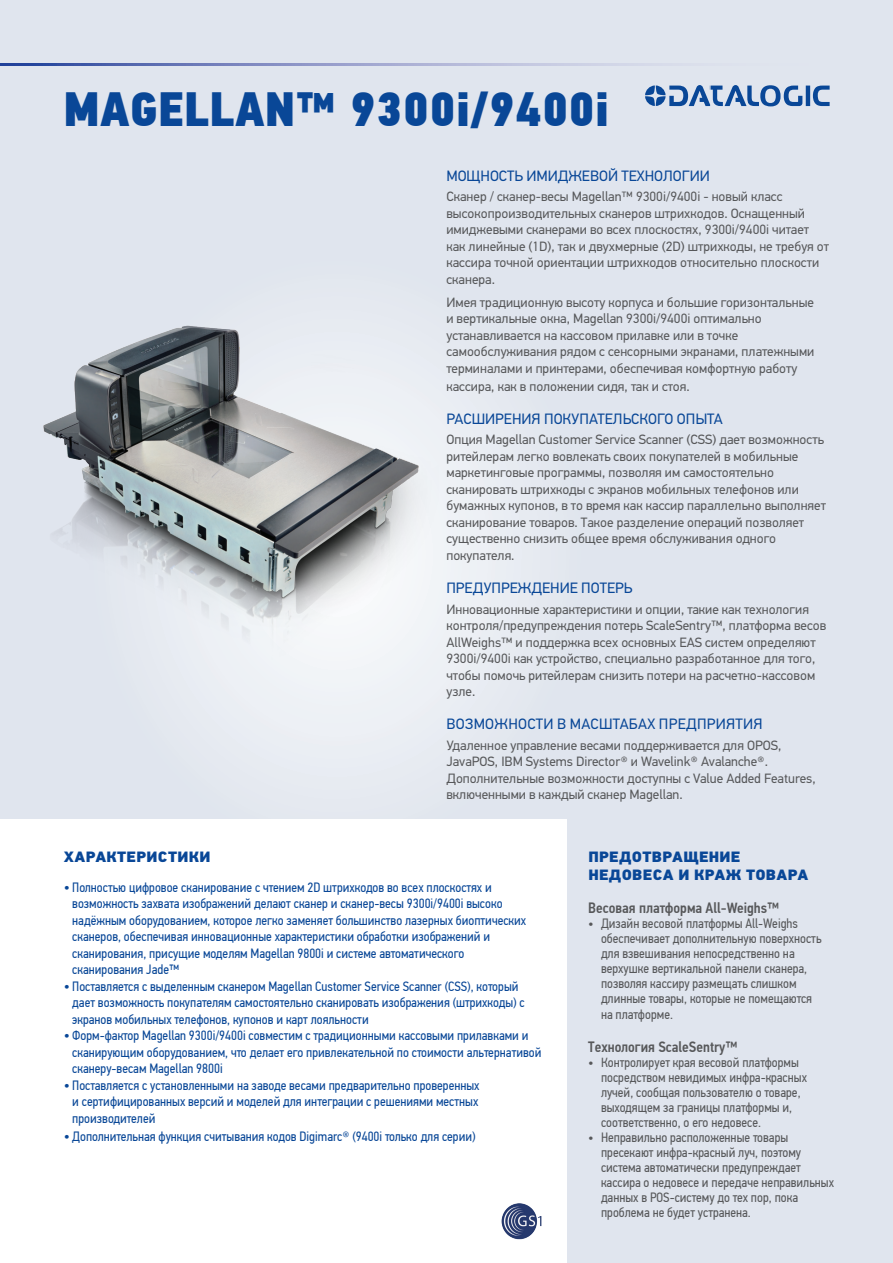
<style>
.page{position:relative;width:893px;height:1263px;background:#e0e5ee}
.page>*{position:absolute;margin:0;border:0;box-sizing:border-box;transform-origin:0 0}
.t1{font:48px "PF Din Text Cond Pro X Black";letter-spacing:.01em;color:#094797}
.t2{font:15px "PF Din Text Pro";color:#094797}
.featureitem{font:500 15px "PF Din Text Cond Pro";color:#57585a}
.featureitem-2{font:900 15px "PF Din Text Pro";letter-spacing:.02em;color:#094797}
.t3{font:15px "PF Din Text Pro";letter-spacing:.02em;color:#094797}
.t4{font:13.5px/16.5px "PF Din Text Pro";color:#57585a}
.t5{font:13.5px/16.5px "PF Din Text Cond Pro";color:#094797}
.t6{font:13.5px/15px "PF Din Text Cond Pro";color:#57585a}
.s1{font-size:15px}
</style>
<div class="page">
<svg style="left:0;top:64px;width:652px;height:1px"></svg>
<img style="left:43px;top:325px;width:429px;height:341px">
<div style="left:0;top:820px;width:567px;height:443px;background:#fff"></div>
<svg style="left:645px;top:85px;width:185px;height:21px"></svg>
<img style="left:501px;top:1203px;width:41px;height:37px">
<p class="t1" style="left:64px;top:79px;width:547px">MAGELLAN™ 9300i/9400i</p>
<p class="t2" style="left:446px;top:167px;width:265px">МОЩНОСТЬ ИМИДЖЕВОЙ ТЕХНОЛОГИИ</p>
<p class="t4" style="left:446px;top:189px;width:384px">Сканер / сканер-весы Magellan™ 9300i/9400i - новый класс высокопроизводительных сканеров штрихкодов. Оснащенный имиджевыми сканерами во всех плоскостях, 9300i/9400i читает как линейные (1D), так и двухмерные (2D) штрихкоды, не требуя от кассира точной ориентации штрихкодов относительно плоскости сканера.</p>
<p class="t4" style="left:446px;top:294px;width:369px">Имея традиционную высоту корпуса и большие горизонтальные и вертикальные окна, Magellan 9300i/9400i оптимально устанавливается на кассовом прилавке или в точке самообслуживания рядом с сенсорными экранами, платежными терминалами и принтерами, обеспечивая комфортную работу</p>
<p class="t4" style="left:446px;top:378px;width:245px">кассира, как в положении сидя, так и стоя.</p>
<p class="t2" style="left:446px;top:410px;width:278px">РАСШИРЕНИЯ ПОКУПАТЕЛЬСКОГО ОПЫТА</p>
<p class="t4" style="left:446px;top:432px;width:381px">Опция Magellan Customer Service Scanner (CSS) дает возможность ритейлерам легко вовлекать своих покупателей в мобильные маркетинговые программы, позволяя им самостоятельно сканировать штрихкоды с экранов мобильных телефонов или бумажных купонов, в то время как кассир параллельно выполняет сканирование товаров. Такое разделение операций позволяет существенно снизить общее время обслуживания одного покупателя.</p>
<p class="t2" style="left:446px;top:579px;width:187px">ПРЕДУПРЕЖДЕНИЕ ПОТЕРЬ</p>
<p class="t4" style="left:446px;top:601px;width:381px">Инновационные характеристики и опции, такие как технология контроля/предупреждения потерь ScaleSentry™, платформа весов AllWeighs™ и поддержка всех основных EAS систем определяют 9300i/9400i как устройство, специально разработанное для того, чтобы помочь ритейлерам снизить потери на расчетно-кассовом узле.</p>
<p class="t3" style="left:447px;top:715px;width:318px">ВОЗМОЖНОСТИ В МАСШТАБАХ ПРЕДПРИЯТИЯ</p>
<p class="t4" style="left:446px;top:737px;width:371px">Удаленное управление весами поддерживается для OPOS, JavaPOS, IBM Systems Director® и Wavelink® Avalanche®.<br>Дополнительные возможности доступны с Value Added Features, включенными в каждый сканер Magellan.</p>
<p class="featureitem-2" style="left:64px;top:847px;width:148px">ХАРАКТЕРИСТИКИ</p>
<p class="t5" style="left:72px;top:879px;width:455px;text-indent:-9px"><span class="s1">•</span> Полностью цифровое сканирование с чтением 2D штрихкодов во всех плоскостях и возможность захвата изображений делают сканер и сканер-весы 9300i/9400i высоко надёжным оборудованием, которое легко заменяет большинство лазерных биоптических сканеров, обеспечивая инновационные характеристики обработки изображений и сканирования, присущие моделям Magellan 9800i и системе автоматического сканирования Jade™</p>
<p class="t5" style="left:72px;top:978px;width:454px;text-indent:-9px"><span class="s1">•</span> Поставляется с выделенным сканером Magellan Customer Service Scanner (CSS), который дает возможность покупателям самостоятельно сканировать изображения (штрихкоды) с экранов мобильных телефонов, купонов и карт лояльности</p>
<p class="t5" style="left:72px;top:1027px;width:471px;text-indent:-9px"><span class="s1">•</span> Форм-фактор Magellan 9300i/9400i совместим с традиционными кассовыми прилавками и сканирующим оборудованием, что делает его привлекательной по стоимости альтернативой сканеру-весам Magellan 9800i</p>
<p class="t5" style="left:72px;top:1077px;width:409px;text-align:justify;text-indent:-9px"><span class="s1">•</span> Поставляется с установленными на заводе весами предварительно проверенных и сертифицированных версий и моделей для интеграции с решениями местных производителей</p>
<p class="t5" style="left:64px;top:1128px;width:413px"><span class="s1">•</span> Дополнительная функция считывания кодов Digimarc® (9400i только для серии)</p>
<p class="featureitem-2" style="left:588px;top:847px;width:153px">ПРЕДОТВРАЩЕНИЕ</p>
<p class="featureitem-2" style="left:588px;top:865px;width:221px">НЕДОВЕСА И КРАЖ ТОВАРА</p>
<p class="featureitem" style="left:588px;top:898px;width:193px">Весовая платформа All-Weighs™</p>
<p class="t6" style="left:601px;top:915px;width:222px;text-indent:-13px">• Дизайн весовой платформы All-Weighs обеспечивает дополнительную поверхность для взвешивания непосредственно на верхушке вертикальной панели сканера, позволяя кассиру размещать слишком длинные товары, которые не помещаются</p>
<p class="t6" style="left:601px;top:1007px;width:73px">на платформе.</p>
<p class="featureitem" style="left:588px;top:1038px;width:151px">Технология ScaleSentry™</p>
<p class="t6" style="left:601px;top:1055px;width:207px;text-indent:-13px">• Контролирует края весовой платформы посредством невидимых инфра-красных лучей, сообщая пользователю о товаре, выходящем за границы платформы и, соответственно, о его недовесе.</p>
<p class="t6" style="left:601px;top:1130px;width:235px;text-indent:-13px">• Неправильно расположенные товары пресекают инфра-красный луч, поэтому система автоматически предупреждает кассира о недовесе и передаче неправильных данных в POS-систему до тех пор, пока проблема не будет устранена.</p>
</div>
